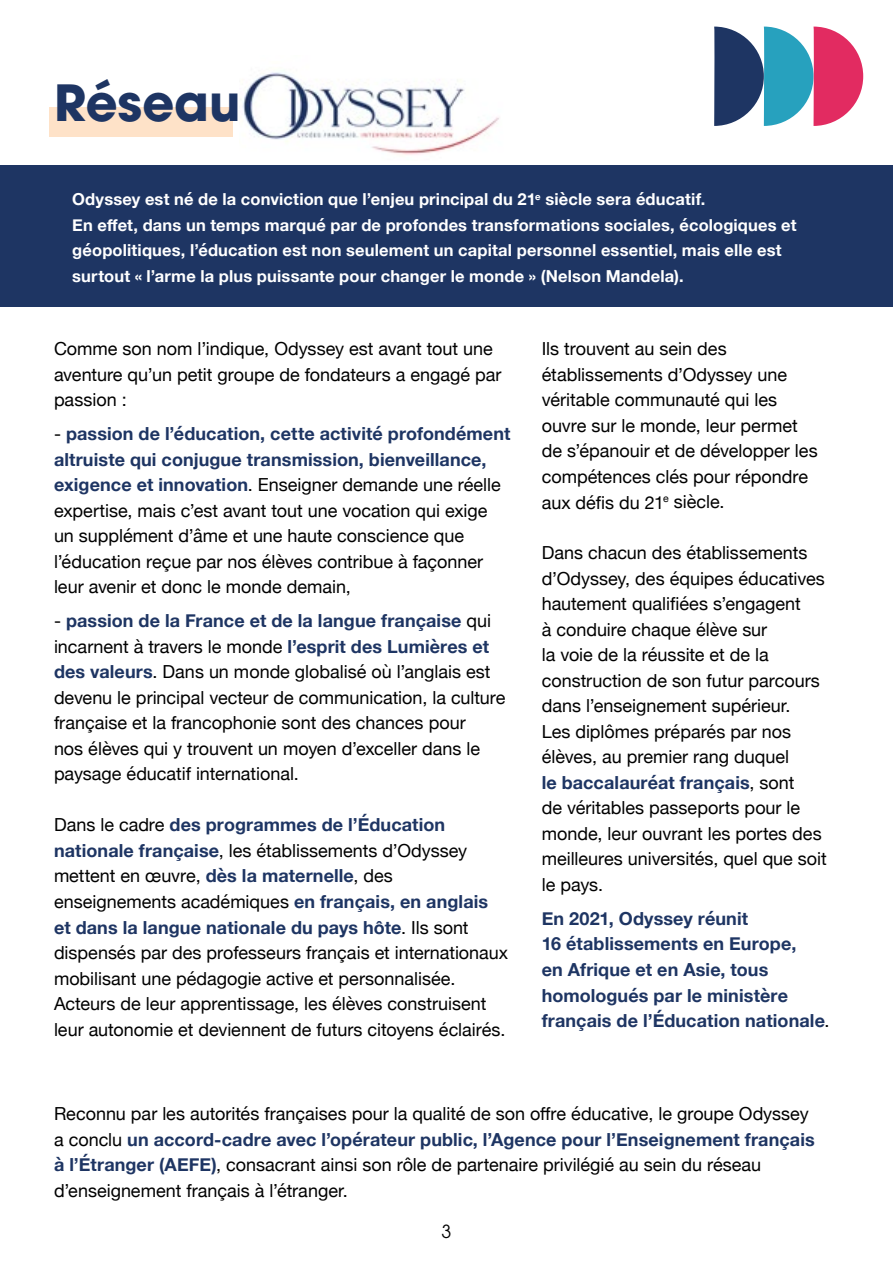
<style>
.page{position:relative;width:893px;height:1263px;background:#fff}
.page>*{position:absolute;margin:0;border:0;box-sizing:border-box;transform-origin:0 0}
.t1{font:700 49.5px "Avant Garde LT";color:#1e3563}
.t2{font:18px/25.5px "Helvetica Neue";color:#000}
.t3{font:700 18px/25.5px "Helvetica Neue";letter-spacing:.005em;color:#1e3563}
.t4{font:18px "Avant Garde LT";color:#000}
.t5{font:700 16.5px/25.5px "Helvetica Neue";letter-spacing:.01em;color:#fff}
.s1{font-weight:700;color:#1e3563}
.s2{font-weight:400;color:#000}
</style>
<div class="page">
<svg style="left:714px;top:27px;width:149px;height:99px"></svg>
<div style="left:0;top:165px;width:893px;height:141px;background:#1e3563"></div>
<img style="left:240px;top:72px;width:259px;height:83px">
<div style="left:49px;top:107px;width:184px;height:30px;background:#fee2c8"></div>
<h1 class="t1" style="left:54px;top:70px;width:188px">Réseau</h1>
<p class="t5" style="left:72px;top:187px;width:726px">Odyssey est né de la conviction que l’enjeu principal du 21<sup>e</sup> siècle sera éducatif.<br>En effet, dans un temps marqué par de profondes transformations sociales, écologiques et géopolitiques, l’éducation est non seulement un capital personnel essentiel, mais elle est surtout « l’arme la plus puissante pour changer le monde » (Nelson Mandela).</p>
<p class="t2" style="left:54px;top:337px;width:449px">Comme son nom l’indique, Odyssey est avant tout une aventure qu’un petit groupe de fondateurs a engagé par passion :</p>
<p class="t2" style="left:54px;top:422px;width:458px">- <span class="s1">passion de l’éducation, cette activité profondément altruiste qui conjugue transmission, bienveillance, exigence et innovation</span>. Enseigner demande une réelle expertise, mais c’est avant tout une vocation qui exige un supplément d’âme et une haute conscience que l’éducation reçue par nos élèves contribue à façonner leur avenir et donc le monde demain,</p>
<p class="t2" style="left:54px;top:609px;width:453px">- <span class="s1">passion de la France et de la langue française</span> qui incarnent à travers le monde <span class="s1">l’esprit des Lumières et des valeurs</span>. Dans un monde globalisé où l’anglais est devenu le principal vecteur de communication, la culture française et la francophonie sont des chances pour<br>nos élèves qui y trouvent un moyen d’exceller dans le paysage éducatif international.</p>
<p class="t2" style="left:54px;top:813px;width:456px">Dans le cadre <span class="s1">des programmes de l’Éducation nationale française</span>, les établissements d’Odyssey mettent en œuvre, <span class="s1">dès la maternelle</span>, des enseignements académiques <span class="s1">en français, en anglais et dans la langue nationale du pays hôte</span>. Ils sont dispensés par des professeurs français et internationaux mobilisant une pédagogie active et personnalisée.<br>Acteurs de leur apprentissage, les élèves construisent leur autonomie et deviennent de futurs citoyens éclairés.</p>
<p class="t2" style="left:542px;top:337px;width:277px">Ils trouvent au sein des établissements d’Odyssey une véritable communauté qui les ouvre sur le monde, leur permet de s’épanouir et de développer les compétences clés pour répondre aux défis du 21<sup>e</sup> siècle.</p>
<p class="t2" style="left:542px;top:541px;width:287px">Dans chacun des établissements d’Odyssey, des équipes éducatives hautement qualifiées s’engagent<br>à conduire chaque élève sur<br>la voie de la réussite et de la construction de son futur parcours dans l’enseignement supérieur.<br>Les diplômes préparés par nos élèves, au premier rang duquel<br><span class="s1">le baccalauréat français</span>, sont<br>de véritables passeports pour le monde, leur ouvrant les portes des meilleures universités, quel que soit le pays.</p>
<p class="t3" style="left:542px;top:906px;width:289px">En 2021, Odyssey réunit<br>16 établissements en Europe,<br>en Afrique et en Asie, tous homologués par le ministère français de l’Éducation nationale<span class="s2">.</span></p>
<p class="t2" style="left:54px;top:1102px;width:762px">Reconnu par les autorités françaises pour la qualité de son offre éducative, le groupe Odyssey a conclu <span class="s1">un accord-cadre avec l’opérateur public, l’Agence pour l’Enseignement français à l’Étranger (AEFE)</span>, consacrant ainsi son rôle de partenaire privilégié au sein du réseau d’enseignement français à l’étranger.</p>
<p class="t4" style="left:441px;top:1221px;width:11px">3</p>
</div>
